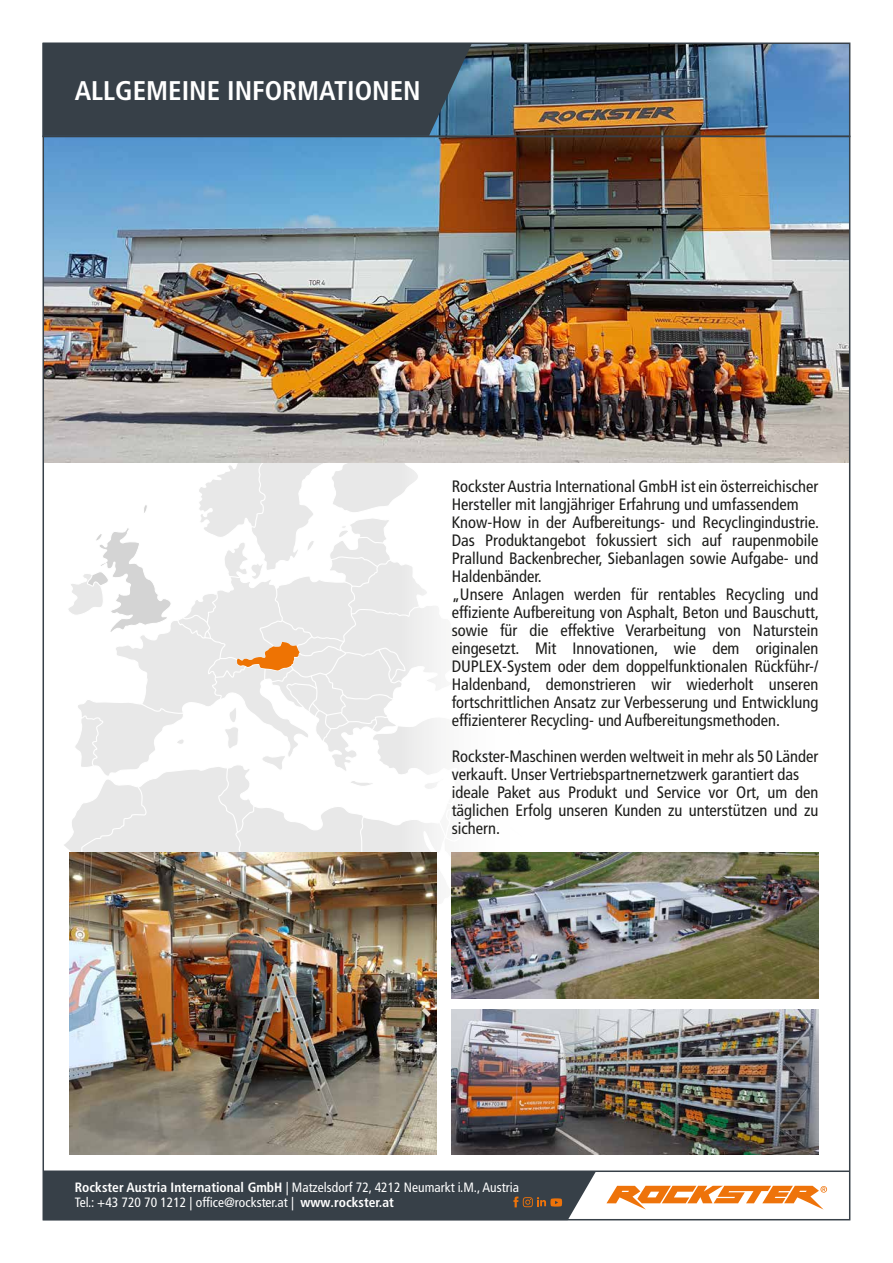
<style>
.page{position:relative;width:893px;height:1263px;background:#fff}
.page>*{position:absolute;margin:0;border:0;box-sizing:border-box;transform-origin:0 0}
.t1{font:700 condensed 27px "Frutiger LT Pro";color:#fff}
.t2{font:condensed 16.5px/18px "Frutiger LT Pro";color:#1d1d1b}
.t3{font:condensed 13.5px/15.3px "Frutiger LT Pro";color:#fff}
.s1{font-weight:700}
</style>
<div class="page">
<svg style="left:606px;top:1186px;width:221px;height:23px"></svg>
<svg style="left:64px;top:463px;width:626px;height:473px"></svg>
<img style="left:46px;top:46px;width:801px;height:417px">
<hr style="left:43px;top:1170px;width:807px;height:2px;background:#374048">
<div style="left:43px;top:1172px;width:553px;height:48px;background:#374048"></div>
<hr style="left:43px;top:136px;width:807px;height:1px;background:#374048">
<div style="left:43px;top:43px;width:429px;height:93px;background:#374048"></div>
<img style="left:69px;top:853px;width:367px;height:302px">
<img style="left:452px;top:853px;width:366px;height:145px">
<img style="left:452px;top:1009px;width:366px;height:146px">
<h1 class="t1" style="left:75px;top:74px;width:348px">ALLGEMEINE INFORMATIONEN</h1>
<p class="t2" style="left:452px;top:477px;width:369px">Rockster Austria International GmbH ist ein österreichischer Hersteller mit langjähriger Erfahrung und umfassendem Know-How in der Aufbereitungs- und Recyclingindustrie.<br>Das Produktangebot fokussiert sich auf raupenmobile Prallund Backenbrecher, Siebanlagen sowie Aufgabe- und Haldenbänder.<br>„Unsere Anlagen werden für rentables Recycling und effiziente Aufbereitung von Asphalt, Beton und Bauschutt, sowie für die effektive Verarbeitung von Naturstein eingesetzt. Mit Innovationen, wie dem originalen DUPLEX-System oder dem doppelfunktionalen Rückführ-/ Haldenband, demonstrieren wir wiederholt unseren fortschrittlichen Ansatz zur Verbesserung und Entwicklung effizienterer Recycling- und Aufbereitungsmethoden.</p>
<p class="t2" style="left:452px;top:747px;width:368px">Rockster-Maschinen werden weltweit in mehr als 50 Länder verkauft. Unser Vertriebspartnernetzwerk garantiert das ideale Paket aus Produkt und Service vor Ort, um den täglichen Erfolg unseren Kunden zu unterstützen und zu sichern.</p>
<p class="t3" style="left:75px;top:1179px;width:446px"><span class="s1">Rockster Austria International GmbH</span> | Matzelsdorf 72, 4212 Neumarkt i.M., Austria<br>Tel.: +43 720 70 1212 | office@rockster.at | <span class="s1">www.rockster.at</span></p>
</div>
